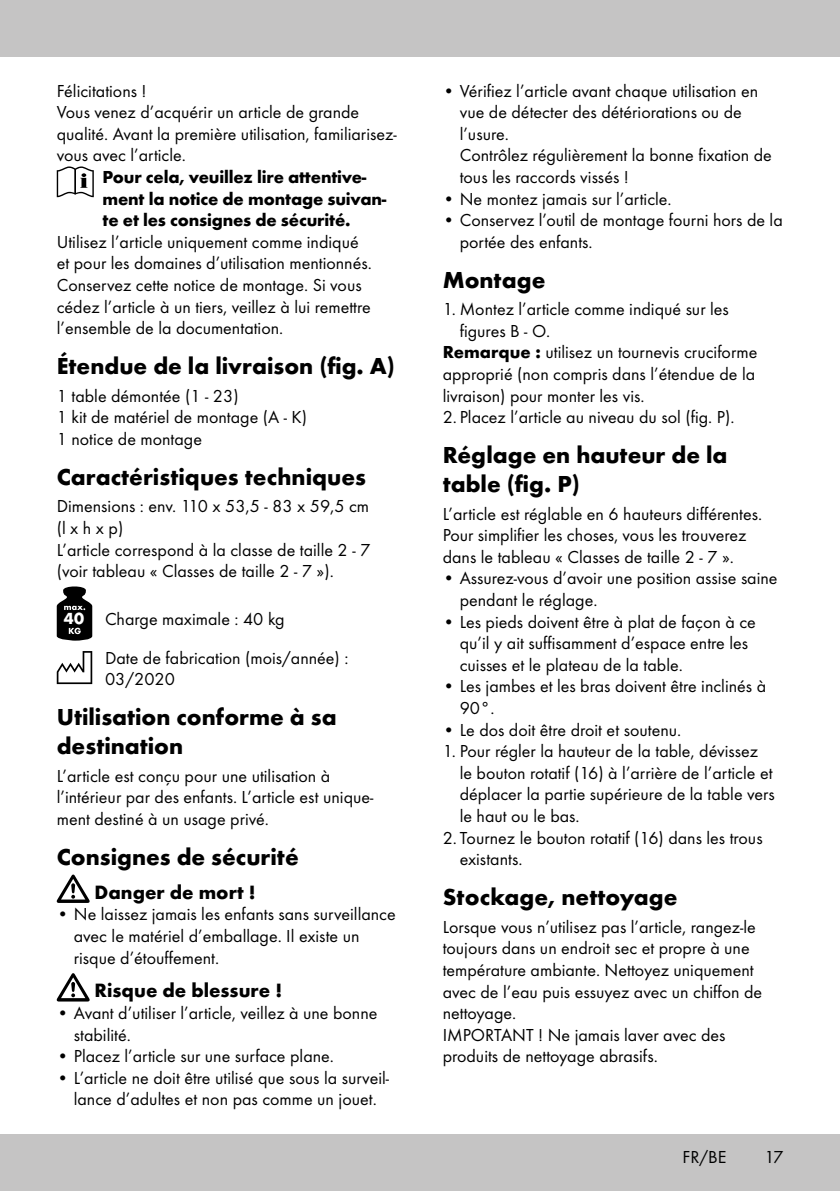
<style>
.page{position:relative;width:840px;height:1191px;background:#fff}
.page>*{position:absolute;margin:0;border:0;box-sizing:border-box;transform-origin:0 0}
.t1{font:700 24px/28.8px "Futura TOT";color:#000}
.t2{font:700 20px "Futura TOT";color:#000}
.t3{font:18px/21.6px "Futura TOT Boo";color:#000}
.t4{font:700 18px/21.6px "Futura TOT";letter-spacing:-.01em;color:#000}
.s1{font-family:"Futura TOT";font-weight:700;font-size:16.8px;color:#fff}
.s2{font-family:"Futura TOT";font-weight:700}
</style>
<div class="page">
<div style="left:0;top:1134px;width:839px;height:57px;background:#c5c4c4"></div>
<div style="left:0;top:0;width:839px;height:57px;background:#c5c4c4"></div>
<svg style="left:57px;top:166px;width:37px;height:31px"></svg>
<svg style="left:57px;top:586px;width:35px;height:54px"></svg>
<svg style="left:57px;top:651px;width:35px;height:33px"></svg>
<svg style="left:57px;top:874px;width:33px;height:29px"></svg>
<svg style="left:57px;top:973px;width:33px;height:28px"></svg>
<p class="t3" style="left:57px;top:80px;width:341px">Félicitations !<br>Vous venez d’acquérir un article de grande qualité. Avant la première utilisation, familiarisez&shy;vous avec l’article.</p>
<p class="t4" style="left:102px;top:166px;width:285px">Pour cela, veuillez lire attentive&shy;ment la notice de montage suivan&shy;te et les consignes de sécurité.</p>
<p class="t3" style="left:57px;top:231px;width:316px">Utilisez l’article uniquement comme indiqué et pour les domaines d’utilisation mentionnés.<br>Conservez cette notice de montage. Si vous cédez l’article à un tiers, veillez à lui remettre l’ensemble de la documentation.</p>
<h1 class="t1" style="left:57px;top:351px;width:339px">Étendue de la livraison (fig. A)</h1>
<p class="t3" style="left:57px;top:385px;width:252px">1 table démontée (1 - 23)<br>1 kit de matériel de montage (A - K)<br>1 notice de montage</p>
<h1 class="t1" style="left:57px;top:462px;width:310px">Caractéristiques techniques</h1>
<p class="t3" style="left:57px;top:495px;width:315px">Dimensions : env. 110 x 53,5 - 83 x 59,5 cm (lxhxp)<br>L’article correspond à la classe de taille 2 - 7 (voir tableau « Classes de taille 2 - 7 »).</p>
<p class="t3" style="left:105px;top:599px;width:245px;line-height:38.6px;text-indent:-41px"><span class="s1">40</span> Charge maximale : 40 kg<br>Date de fabrication (mois/année) :</p>
<p class="t3" style="left:105px;top:668px;width:71px">03/2020</p>
<h1 class="t1" style="left:57px;top:702px;width:281px">Utilisation conforme à sa destination</h1>
<p class="t3" style="left:57px;top:764px;width:318px">L’article est conçu pour une utilisation à l’intérieur par des enfants. L’article est unique&shy;ment destiné à un usage privé.</p>
<h1 class="t1" style="left:57px;top:842px;width:243px">Consignes de sécurité</h1>
<p class="t2" style="left:95px;top:879px;width:162px">Danger de mort !</p>
<p class="t3" style="left:74px;top:903px;width:323px;text-indent:-17px">• Ne laissez jamais les enfants sans surveillance avec le matériel d’emballage. Il existe un risque d’étouffement.</p>
<p class="t2" style="left:95px;top:978px;width:189px">Risque de blessure !</p>
<p class="t3" style="left:74px;top:1002px;width:305px;text-indent:-17px">• Avant d’utiliser l’article, veillez à une bonne stabilité.</p>
<p class="t3" style="left:57px;top:1045px;width:278px">• Placez l’article sur une surface plane.</p>
<p class="t3" style="left:57px;top:1066px;width:333px;text-align:center">• L’article ne doit être utilisé que sous la surveil&shy;lance d’adultes et non pas comme un jouet.</p>
<p class="t3" style="left:459px;top:80px;width:313px;text-indent:-17px">• Vérifiez l’article avant chaque utilisation en vue de détecter des détériorations ou de l’usure.<br>Contrôlez régulièrement la bonne fixation de tous les raccords vissés !</p>
<p class="t3" style="left:442px;top:188px;width:230px">• Ne montez jamais sur l’article.</p>
<p class="t3" style="left:459px;top:209px;width:324px;text-indent:-17px">• Conservez l’outil de montage fourni hors de la portée des enfants.</p>
<h1 class="t1" style="left:442px;top:265px;width:104px">Montage</h1>
<p class="t3" style="left:442px;top:298px;width:287px">1. Montez l’article comme indiqué sur les</p>
<p class="t3" style="left:459px;top:320px;width:92px">figures B - O.</p>
<p class="t3" style="left:442px;top:341px;width:316px"><span class="s2">Remarque :</span> utilisez un tournevis cruciforme</p>
<p class="t3" style="left:442px;top:363px;width:314px">approprié (non compris dans l’étendue de la</p>
<p class="t3" style="left:442px;top:385px;width:203px">livraison) pour monter les vis.</p>
<p class="t3" style="left:442px;top:406px;width:293px">2. Placez l’article au niveau du sol (fig. P).</p>
<h1 class="t1" style="left:442px;top:440px;width:286px">Réglage en hauteur de la table (fig. P)</h1>
<p class="t3" style="left:442px;top:502px;width:321px">L’article est réglable en 6 hauteurs différentes.<br>Pour simplifier les choses, vous les trouverez dans le tableau « Classes de taille 2 - 7 ».</p>
<p class="t3" style="left:459px;top:567px;width:319px;text-indent:-17px">• Assurez-vous d’avoir une position assise saine pendant le réglage.</p>
<p class="t3" style="left:459px;top:610px;width:297px;text-indent:-17px">• Les pieds doivent être à plat de façon à ce qu’il y ait suffisamment d’espace entre les cuisses et le plateau de la table.</p>
<p class="t3" style="left:459px;top:675px;width:308px;text-indent:-17px">• Les jambes et les bras doivent être inclinés à<br>90°.</p>
<p class="t3" style="left:442px;top:718px;width:240px">• Le dos doit être droit et soutenu.</p>
<p class="t3" style="left:459px;top:740px;width:316px;text-indent:-17px">1. Pour régler la hauteur de la table, dévissez le bouton rotatif (16) à l’arrière de l’article et déplacer la partie supérieure de la table vers le haut ou le bas.</p>
<p class="t3" style="left:459px;top:826px;width:304px;text-indent:-17px">2. Tournez le bouton rotatif (16) dans les trous existants.</p>
<h1 class="t1" style="left:442px;top:882px;width:236px">Stockage, nettoyage</h1>
<p class="t3" style="left:442px;top:915px;width:321px">Lorsque vous n’utilisez pas l’article, rangez-le toujours dans un endroit sec et propre à une température ambiante. Nettoyez uniquement avec de l’eau puis essuyez avec un chiffon de nettoyage.<br>IMPORTANT ! Ne jamais laver avec des produits de nettoyage abrasifs.</p>
<p class="t3" style="left:682px;top:1146px;width:45px">FR/BE</p>
<p class="t3" style="left:764px;top:1146px;width:20px">17</p>
</div>
